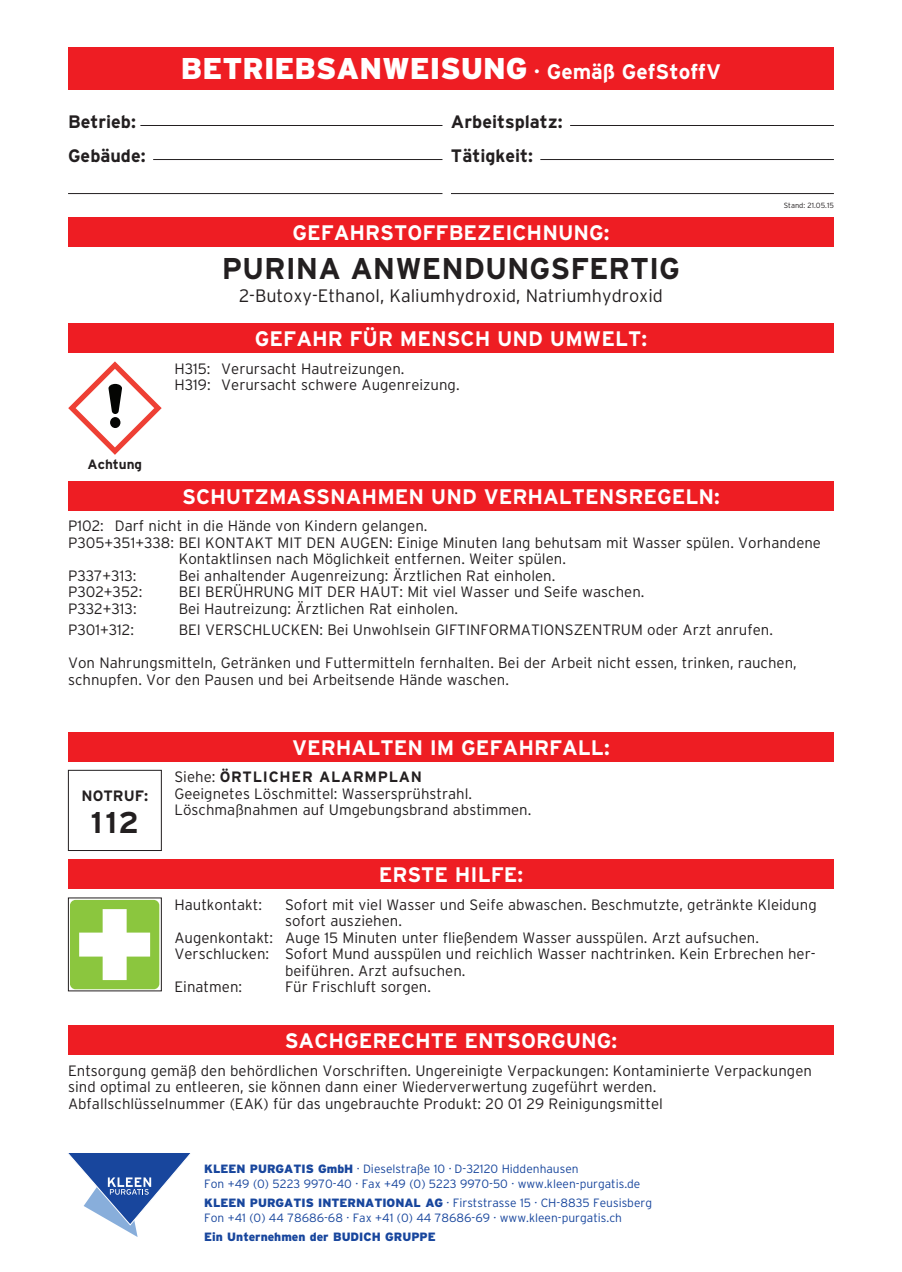
<style>
.page{position:relative;width:902px;height:1272px;background:#fff}
.page>*{position:absolute;margin:0;border:0;box-sizing:border-box;transform-origin:0 0}
.t1{font:900 30px "Interstate";color:#fff}
.Produktname{font:700 30px "Interstate";color:#231f20}
.Balkenschrift{font:700 21px "Interstate";color:#fff}
.Inhaltsstoffe{font:300 18px "Interstate";color:#231f20}
.t2{font:700 18px "Interstate";color:#231f20}
.Grundschrift{font:300 15px/16.5px "Interstate";color:#231f20}
.Grundschrift-2{font:700 15px "Interstate";letter-spacing:.05em;color:#231f20}
.nFl_Gefahrensymbol{font:700 13.5px "Interstate";color:#231f20}
.t3{font:300 12px/15px "Interstate";color:#18469d}
.t4{font:900 12px "Interstate";color:#18469d}
.t5{font:300 7.5px "Interstate";color:#231f20}
.s1{font-weight:700;font-size:21px}
.s2{font-weight:300}
.s3{font-weight:900}
</style>
<div class="page">
<svg style="left:68px;top:1153px;width:123px;height:83px"></svg>
<div style="left:68px;top:217px;width:765px;height:30px;background:#ee1d23"></div>
<div style="left:68px;top:323px;width:765px;height:30px;background:#ee1d23"></div>
<div style="left:68px;top:480px;width:765px;height:30px;background:#ee1d23"></div>
<div style="left:68px;top:731px;width:765px;height:30px;background:#ee1d23"></div>
<div style="left:68px;top:770px;width:94px;height:80px;border:1px solid #231f20"></div>
<div style="left:68px;top:1025px;width:765px;height:29px;background:#ee1d23"></div>
<div style="left:68px;top:859px;width:765px;height:30px;background:#ee1d23"></div>
<svg style="left:70px;top:899px;width:89px;height:90px"></svg>
<div style="left:68px;top:897px;width:94px;height:94px;border:1px solid #231f20"></div>
<div style="left:68px;top:47px;width:765px;height:42px;background:#ee1d23"></div>
<hr style="left:140px;top:125px;width:302px;height:1px;background:#231f20">
<hr style="left:153px;top:159px;width:289px;height:1px;background:#231f20">
<hr style="left:570px;top:125px;width:263px;height:1px;background:#231f20">
<hr style="left:540px;top:159px;width:293px;height:1px;background:#231f20">
<hr style="left:68px;top:193px;width:374px;height:1px;background:#231f20">
<hr style="left:451px;top:193px;width:382px;height:1px;background:#231f20">
<svg style="left:68px;top:361px;width:94px;height:94px"></svg>
<p class="t2" style="left:68px;top:111px;width:69px">Betrieb:</p>
<p class="t2" style="left:68px;top:145px;width:79px">Gebäude:</p>
<p class="nFl_Gefahrensymbol" style="left:88px;top:457px;width:56px">Achtung</p>
<p class="t1" style="left:181px;top:51px;width:541px">BETRIEBSANWEISUNG <span class="s1">· Gemäß GefStoffV</span></p>
<p class="t2" style="left:451px;top:111px;width:113px">Arbeitsplatz:</p>
<p class="t2" style="left:451px;top:145px;width:84px">Tätigkeit:</p>
<p class="Balkenschrift" style="left:292px;top:221px;width:319px">GEFAHRSTOFFBEZEICHNUNG:</p>
<p class="Produktname" style="left:222px;top:252px;width:460px">PURINA ANWENDUNGSFERTIG</p>
<p class="Inhaltsstoffe" style="left:239px;top:285px;width:425px">2-Butoxy-Ethanol, Kaliumhydroxid, Natriumhydroxid</p>
<p class="Balkenschrift" style="left:255px;top:327px;width:393px">GEFAHR FÜR MENSCH UND UMWELT:</p>
<p class="Grundschrift" style="left:174px;top:360px;width:231px">H315: Verursacht Hautreizungen.</p>
<p class="Grundschrift" style="left:174px;top:376px;width:286px">H319: Verursacht schwere Augenreizung.</p>
<p class="t5" style="left:783px;top:201px;width:52px">Stand: 21.05.15</p>
<p class="Balkenschrift" style="left:182px;top:484px;width:539px">SCHUTZMASSNAHMEN UND VERHALTENSREGELN:</p>
<p class="Grundschrift" style="left:68px;top:517px;width:361px">P102: Darf nicht in die Hände von Kindern gelangen.</p>
<p class="Grundschrift" style="left:179px;top:534px;width:643px;text-indent:-111px">P305+351+338: BEI KONTAKT MIT DEN AUGEN: Einige Minuten lang behutsam mit Wasser spülen. Vorhandene<br>Kontaktlinsen nach Möglichkeit entfernen. Weiter spülen.</p>
<p class="Grundschrift" style="left:68px;top:567px;width:70px">P337+313:</p>
<p class="Grundschrift" style="left:179px;top:567px;width:378px">Bei anhaltender Augenreizung: Ärztlichen Rat einholen.</p>
<p class="Grundschrift" style="left:68px;top:583px;width:76px">P302+352:</p>
<p class="Grundschrift" style="left:179px;top:583px;width:467px">BEI BERÜHRUNG MIT DER HAUT: Mit viel Wasser und Seife waschen.</p>
<p class="Grundschrift" style="left:68px;top:600px;width:70px">P332+313:</p>
<p class="Grundschrift" style="left:179px;top:600px;width:281px">Bei Hautreizung: Ärztlichen Rat einholen.</p>
<p class="Grundschrift" style="left:68px;top:621px;width:67px">P301+312:</p>
<p class="Grundschrift" style="left:179px;top:621px;width:595px">BEI VERSCHLUCKEN: Bei Unwohlsein GIFTINFORMATIONSZENTRUM oder Arzt anrufen.</p>
<p class="Grundschrift" style="left:68px;top:654px;width:730px">Von Nahrungsmitteln, Getränken und Futtermitteln fernhalten. Bei der Arbeit nicht essen, trinken, rauchen, schnupfen. Vor den Pausen und bei Arbeitsende Hände waschen.</p>
<p class="Grundschrift-2" style="left:81px;top:787px;width:68px">NOTRUF:</p>
<p class="Produktname" style="left:91px;top:805px;width:50px">112</p>
<p class="Balkenschrift" style="left:292px;top:735px;width:319px">VERHALTEN IM GEFAHRFALL:</p>
<p class="Grundschrift-2" style="left:174px;top:768px;width:249px"><span class="s2">Siehe:</span> ÖRTLICHER ALARMPLAN</p>
<p class="Grundschrift" style="left:174px;top:785px;width:299px">Geeignetes Löschmittel: Wassersprühstrahl.</p>
<p class="Grundschrift" style="left:174px;top:801px;width:358px">Löschmaßnahmen auf Umgebungsbrand abstimmen.</p>
<p class="Balkenschrift" style="left:378px;top:863px;width:146px">ERSTE HILFE:</p>
<p class="Grundschrift" style="left:174px;top:896px;width:89px">Hautkontakt:</p>
<p class="Grundschrift" style="left:285px;top:896px;width:533px">Sofort mit viel Wasser und Seife abwaschen. Beschmutzte, getränkte Kleidung sofort ausziehen.</p>
<p class="Grundschrift" style="left:174px;top:929px;width:586px">Augenkontakt: Auge 15 Minuten unter fließendem Wasser ausspülen. Arzt aufsuchen.</p>
<p class="Grundschrift" style="left:285px;top:945px;width:532px;text-indent:-111px">Verschlucken: Sofort Mund ausspülen und reichlich Wasser nachtrinken. Kein Erbrechen her&shy;beiführen. Arzt aufsuchen.</p>
<p class="Grundschrift" style="left:174px;top:978px;width:69px">Einatmen:</p>
<p class="Grundschrift" style="left:285px;top:978px;width:147px">Für Frischluft sorgen.</p>
<p class="Balkenschrift" style="left:285px;top:1029px;width:334px">SACHGERECHTE ENTSORGUNG:</p>
<p class="Grundschrift" style="left:68px;top:1061px;width:745px">Entsorgung gemäß den behördlichen Vorschriften. Ungereinigte Verpackungen: Kontaminierte Verpackungen sind optimal zu entleeren, sie können dann einer Wiederverwertung zugeführt werden.</p>
<p class="Grundschrift" style="left:68px;top:1094px;width:596px">Abfallschlüsselnummer (EAK) für das ungebrauchte Produkt: 20 01 29 Reinigungsmittel</p>
<p class="t3" style="left:204px;top:1160px;width:437px"><span class="s3">KLEEN PURGATIS GmbH</span> · Dieselstraße 10 · D-32120 Hiddenhausen<br>Fon +49 (0) 5223 9970-40 · Fax +49 (0) 5223 9970-50 · www.kleen-purgatis.de</p>
<p class="t3" style="left:204px;top:1194px;width:449px"><span class="s3">KLEEN PURGATIS INTERNATIONAL AG</span> · Firststrasse 15 · CH-8835 Feusisberg<br>Fon +41 (0) 44 78686-68 · Fax +41 (0) 44 78686-69 · www.kleen-purgatis.ch</p>
<p class="t4" style="left:204px;top:1229px;width:233px">Ein Unternehmen der BUDICH GRUPPE</p>
</div>
